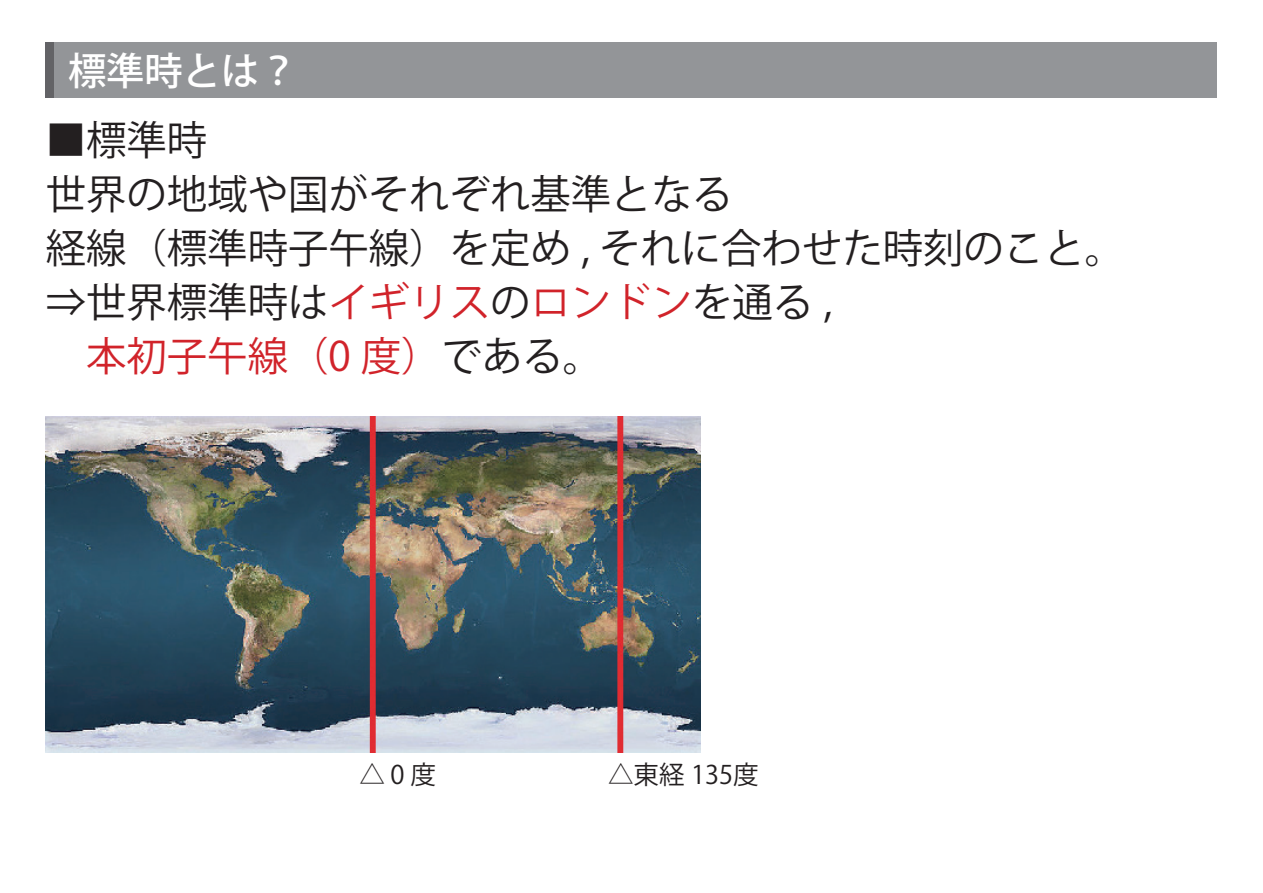
<style>
.page{position:relative;width:1263px;height:893px;background:#fff}
.page>*{position:absolute;margin:0;border:0;box-sizing:border-box;transform-origin:0 0}
.t1{font:40.35px "Koz Go Pr 6 N";color:#231f20}
.t2{font:40.35px "Koz Go Pr 6 N";color:#d1232a}
.t3{font:500 38.25px "Koz Go Pr 6 N";color:#fff}
.t4{font:25.5px "Koz Go Pr 6 N";color:#231f20}
.s1{color:#d1232a}
.s2{color:#231f20}
</style>
<div class="page">
<img style="left:46px;top:417px;width:655px;height:336px">
<div style="left:46px;top:43px;width:1171px;height:55px;background:#939598"></div>
<div style="left:46px;top:43px;width:8px;height:55px;background:#636366"></div>
<p class="t3" style="left:68px;top:49px;width:231px">標準時とは？</p>
<p class="t1" style="left:46px;top:117px;width:163px">■標準時</p>
<p class="t1" style="left:46px;top:171px;width:688px">世界の地域や国がそれぞれ基準となる</p>
<p class="t1" style="left:46px;top:225px;width:1081px">経線（標準時子午線）を定め , それに合わせた時刻のこと。</p>
<p class="t1" style="left:46px;top:280px;width:788px">⇒世界標準時は<span class="s1">イギリス</span>の<span class="s1">ロンドン</span>を通る ,</p>
<p class="t2" style="left:86px;top:334px;width:519px">本初子午線（0 度）<span class="s2">である。</span></p>
<p class="t4" style="left:359px;top:760px;width:78px">△0度</p>
<p class="t4" style="left:608px;top:760px;width:152px">△東経 135度</p>
</div>
